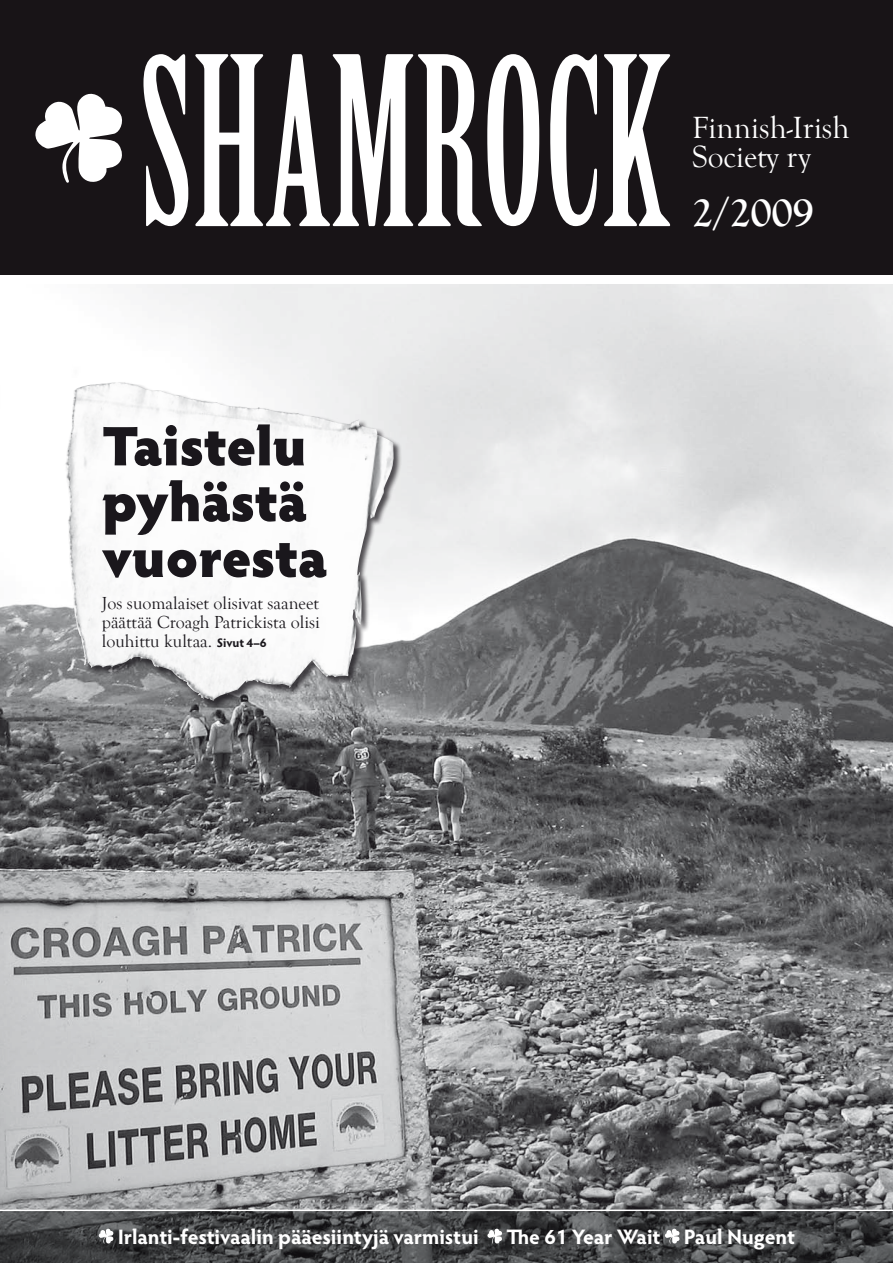
<style>
.page{position:relative;width:893px;height:1263px;background:#fff}
.page>*{position:absolute;margin:0;border:0;box-sizing:border-box;transform-origin:0 0}
.t1{font:229.2px "Birch Std";color:#fff;scale:.85 1}
.t2{font:900 55.8px/55.8px "Hypatia Sans Pro";letter-spacing:-.02em;color:#1a171c}
.t3{font:700 42px "Goudy Old Style T";color:#fff}
.t4{font:31.5px/28.5px "Goudy Old Style T";letter-spacing:-.005em;color:#fff}
.t5{font:700 21px "Hypatia Sans Pro";letter-spacing:-.005em;color:#fff}
.t6{font:18px/19.4px "Goudy Old Style T";color:#1a171c;text-align:justify}
.s1{font-family:"Hypatia Sans Pro";font-weight:700;font-size:12.45px}
</style>
<div class="page">
<div style="left:0;top:0;width:893px;height:280px;background:#181417"></div>
<svg style="left:35px;top:93px;width:87px;height:90px"></svg>
<img style="left:0;top:284px;width:893px;height:925px">
<svg style="left:0;top:1211px;width:893px;height:52px;background:#424345"></svg>
<svg style="left:99px;top:1228px;width:15px;height:16px"></svg>
<svg style="left:487px;top:1228px;width:16px;height:16px"></svg>
<svg style="left:665px;top:1228px;width:15px;height:16px"></svg>
<div style="left:63px;top:350px;width:339px;height:372px;background:#1a171c;opacity:.75"></div>
<img style="left:64px;top:350px;width:293px;height:350px">
<div style="left:0;top:276px;width:893px;height:8px;background:#fff"></div>
<h1 class="t1" style="left:139px;top:14px;width:627px">SHAMROCK</h1>
<h3 class="t4" style="left:692px;top:115px;width:159px">Finnish-Irish<br>Society ry</h3>
<h3 class="t3" style="left:692px;top:188px;width:123px">2/2009</h3>
<h2 class="t2" style="left:102px;top:415px;width:227px">Taistelu pyhästä vuoresta</h2>
<p class="t6" style="left:102px;top:593px;width:220px">Jos suomalaiset olisivat saaneet päättää Croagh Patrickista olisi louhittu kultaa. <span class="s1">Sivut 4–6</span></p>
<p class="t5" style="left:118px;top:1221px;width:363px">Irlanti-festivaalin pääesiintyjä varmistui</p>
<p class="t5" style="left:506px;top:1221px;width:290px">The 61 Year Wait Paul Nugent</p>
</div>
